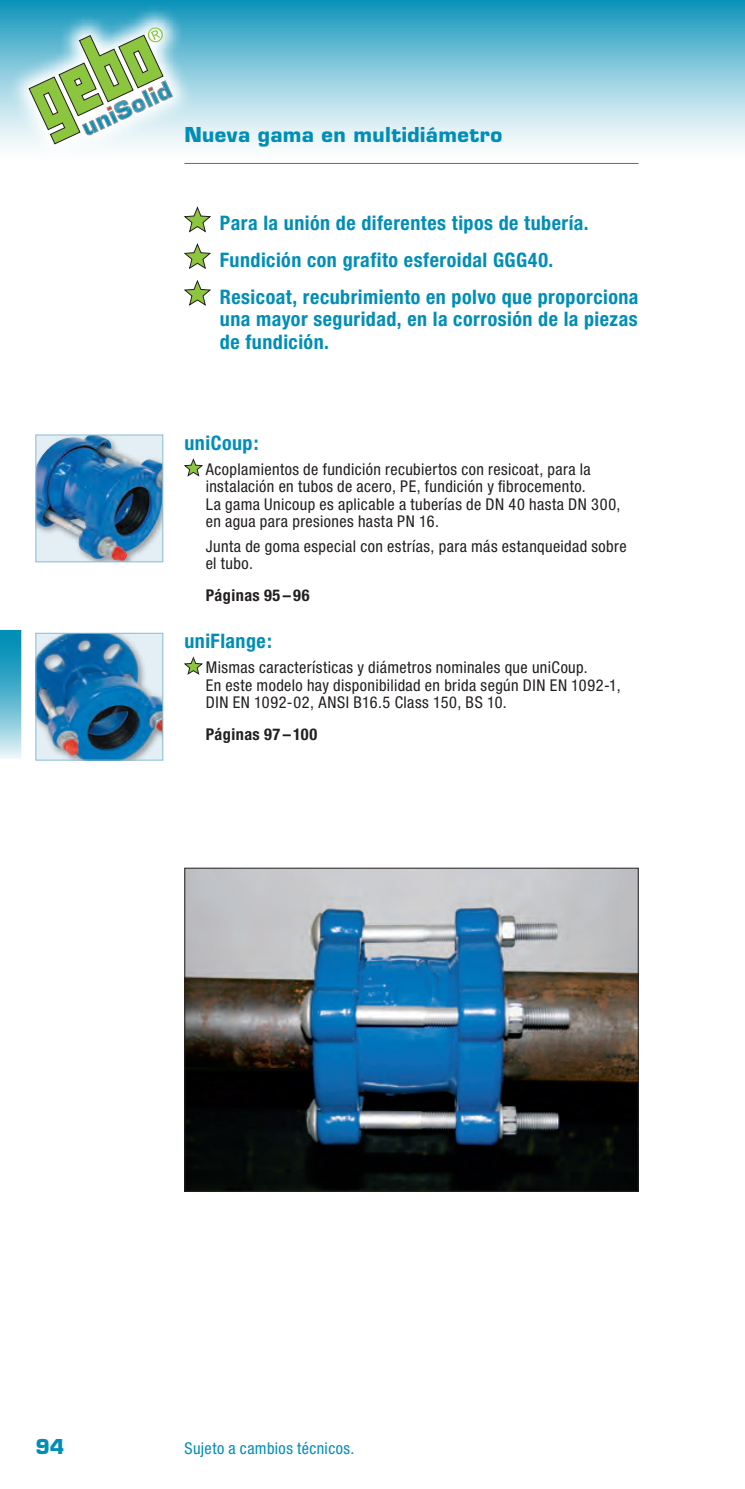
<style>
.page{position:relative;width:745px;height:1489px;background:#fff}
.page>*{position:absolute;margin:0;border:0;box-sizing:border-box;transform-origin:0 0}
.t1{font:700 condensed 20px/36.8px "Helvetica Neue";letter-spacing:.025em;color:#008eb7}
.t2{font:700 20px "Eurostile";letter-spacing:.025em;color:#008eb7}
.t3{font:condensed 16.25px/17.5px "Helvetica Neue";letter-spacing:.025em;color:#231f20}
.t4{font:700 condensed 16.25px "Helvetica Neue";letter-spacing:.025em;color:#231f20}
.t5{font:condensed 16.25px "Helvetica Neue";letter-spacing:.025em;color:#008eb7}
</style>
<div class="page">
<div style="left:0;top:0;width:744px;height:163px;background:linear-gradient(to bottom,#1798bd,#fff)"></div>
<svg style="left:7px;top:6px;width:187px;height:157px"></svg>
<svg style="left:28px;top:26px;width:145px;height:119px"></svg>
<svg style="left:0;top:629px;width:22px;height:130px;background:#64bad2"></svg>
<img style="left:37px;top:436px;width:124px;height:124px">
<div style="left:35px;top:434px;width:128px;height:128px;border:1px solid #84bbd6"></div>
<svg style="left:184px;top:459px;width:19px;height:17px"></svg>
<img style="left:37px;top:635px;width:124px;height:123px">
<div style="left:35px;top:633px;width:128px;height:127px;border:1px solid #84bbd6"></div>
<svg style="left:184px;top:657px;width:19px;height:17px"></svg>
<svg style="left:184px;top:207px;width:27px;height:25px"></svg>
<svg style="left:184px;top:244px;width:27px;height:25px"></svg>
<svg style="left:184px;top:280px;width:27px;height:25px"></svg>
<hr style="left:184px;top:163px;width:454px;height:1px;background:#008eb7">
<img style="left:186px;top:869px;width:450px;height:320px">
<div style="left:184px;top:867px;width:454px;height:324px;border:1px solid #231f20"></div>
<p class="t2" style="left:184px;top:122px;width:319px">Nueva gama en multidiámetro</p>
<p class="t1" style="left:220px;top:204px;width:420px">Para la unión de diferentes tipos de tubería.<br>Fundición con grafito esferoidal GGG40.<br>Resicoat, recubrimiento en polvo que proporciona</p>
<p class="t1" style="left:220px;top:307px;width:419px;line-height:22.5px">una mayor seguridad, en la corrosión de la piezas de fundición.</p>
<p class="t1" style="left:184px;top:424px;width:76px">uniCoup:</p>
<p class="t3" style="left:206px;top:460px;width:416px">Acoplamientos de fundición recubiertos con resicoat, para la instalación en tubos de acero, PE, fundición y fibrocemento.<br>La gama Unicoup es aplicable a tuberías de DN 40 hasta DN 300, en agua para presiones hasta PN 16.</p>
<p class="t3" style="left:206px;top:537px;width:422px">Junta de goma especial con estrías, para más estanqueidad sobre el tubo.</p>
<p class="t4" style="left:206px;top:585px;width:105px">Páginas 95 – 96</p>
<p class="t1" style="left:184px;top:622px;width:89px">uniFlange:</p>
<p class="t3" style="left:206px;top:658px;width:416px">Mismas características y diámetros nominales que uniCoup.<br>En este modelo hay disponibilidad en brida según DIN EN 1092-1,<br>DIN EN 1092-02, ANSI B16.5 Class 150, BS 10.</p>
<p class="t4" style="left:206px;top:724px;width:113px">Páginas 97 – 100</p>
<p class="t2" style="left:35px;top:1433px;width:30px">94</p>
<p class="t5" style="left:184px;top:1438px;width:171px">Sujeto a cambios técnicos.</p>
</div>
